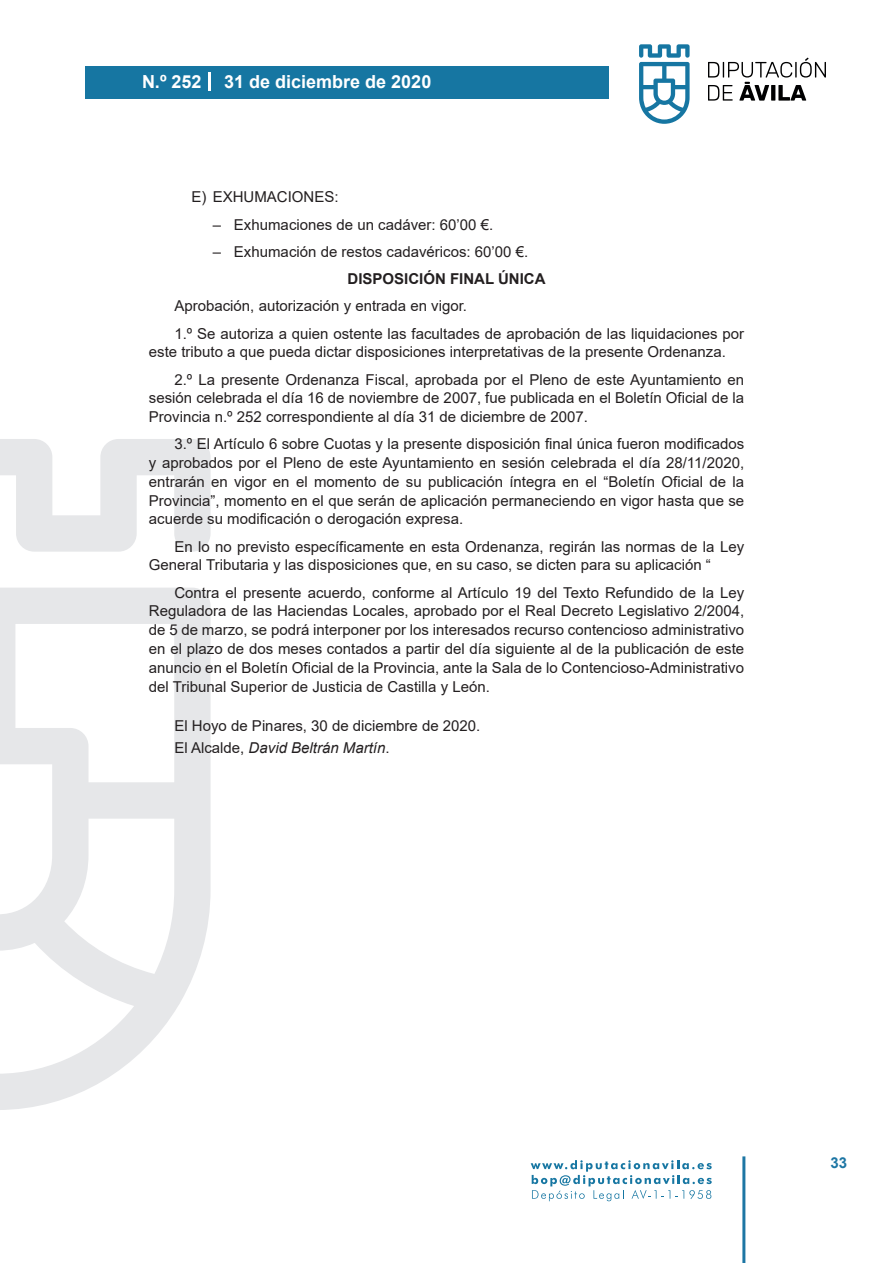
<style>
.page{position:relative;width:893px;height:1263px;background:#fff}
.page>*{position:absolute;margin:0;border:0;box-sizing:border-box;transform-origin:0 0}
.t1{font:700 18px "Arial";color:#fff}
.t2{font:15px/18.8px "Arial";color:#231f20}
.t3{font:700 15px "Arial";color:#231f20}
.t4{font:700 15px "Arial";color:#1d76a4}
.s1{font-style:italic}
</style>
<div class="page">
<svg style="left:531px;top:1160px;width:181px;height:41px"></svg>
<div style="left:85px;top:66px;width:523px;height:33px;background:#1676a2"></div>
<svg style="left:639px;top:44px;width:51px;height:80px"></svg>
<svg style="left:708px;top:58px;width:118px;height:43px"></svg>
<hr style="left:742px;top:1156px;width:3px;height:107px;background:#1d76a4">
<svg style="left:208px;top:72px;width:2px;height:18px"></svg>
<svg style="left:0;top:439px;width:211px;height:671px"></svg>
<p class="t1" style="left:142px;top:69px;width:61px">N.º 252</p>
<p class="t1" style="left:224px;top:69px;width:209px">31 de diciembre de 2020</p>
<p class="t2" style="left:191px;top:188px;width:149px">E) EXHUMACIONES:</p>
<p class="t2" style="left:213px;top:215px;width:282px">– Exhumaciones de un cadáver: 60’00 €.</p>
<p class="t2" style="left:213px;top:242px;width:317px">– Exhumación de restos cadavéricos: 60’00 €.</p>
<p class="t3" style="left:348px;top:268px;width:200px">DISPOSICIÓN FINAL ÚNICA</p>
<p class="t2" style="left:174px;top:292px;width:571px;line-height:27.3px">Aprobación, autorización y entrada en vigor.<br>1.º Se autoriza a quien ostente las facultades de aprobación de las liquidaciones por</p>
<p class="t2" style="left:174px;top:338px;width:571px;line-height:27.3px;text-indent:-26px">este tributo a que pueda dictar disposiciones interpretativas de la presente Ordenanza.<br>2.º La presente Ordenanza Fiscal, aprobada por el Pleno de este Ayuntamiento en</p>
<p class="t2" style="left:149px;top:389px;width:597px">sesión celebrada el día 16 de noviembre de 2007, fue publicada en el Boletín Oficial de la<br>Provincia n.º 252 correspondiente al día 31 de diciembre de 2007.</p>
<p class="t2" style="left:149px;top:435px;width:597px;text-align:justify;text-indent:26px">3.º El Artículo 6 sobre Cuotas y la presente disposición final única fueron modificados y aprobados por el Pleno de este Ayuntamiento en sesión celebrada el día 28/11/2020, entrarán en vigor en el momento de su publicación íntegra en el “Boletín Oficial de la Provincia”, momento en el que serán de aplicación permaneciendo en vigor hasta que se acuerde su modificación o derogación expresa.</p>
<p class="t2" style="left:149px;top:537px;width:597px;text-indent:26px">En lo no previsto específicamente en esta Ordenanza, regirán las normas de la Ley<br>General Tributaria y las disposiciones que, en su caso, se dicten para su aplicación “</p>
<p class="t2" style="left:149px;top:583px;width:597px;text-align:justify;text-indent:26px">Contra el presente acuerdo, conforme al Artículo 19 del Texto Refundido de la Ley Reguladora de las Haciendas Locales, aprobado por el Real Decreto Legislativo 2/2004, de 5 de marzo, se podrá interponer por los interesados recurso contencioso administrativo en el plazo de dos meses contados a partir del día siguiente al de la publicación de este anuncio en el Boletín Oficial de la Provincia, ante la Sala de lo Contencioso-Administrativo del Tribunal Superior de Justicia de Castilla y León.</p>
<p class="t2" style="left:174px;top:714px;width:307px;line-height:22.2px">El Hoyo de Pinares, 30 de diciembre de 2020.<br>El Alcalde, <span class="s1">David Beltrán Martín</span>.</p>
<p class="t4" style="left:831px;top:1152px;width:18px">33</p>
</div>
